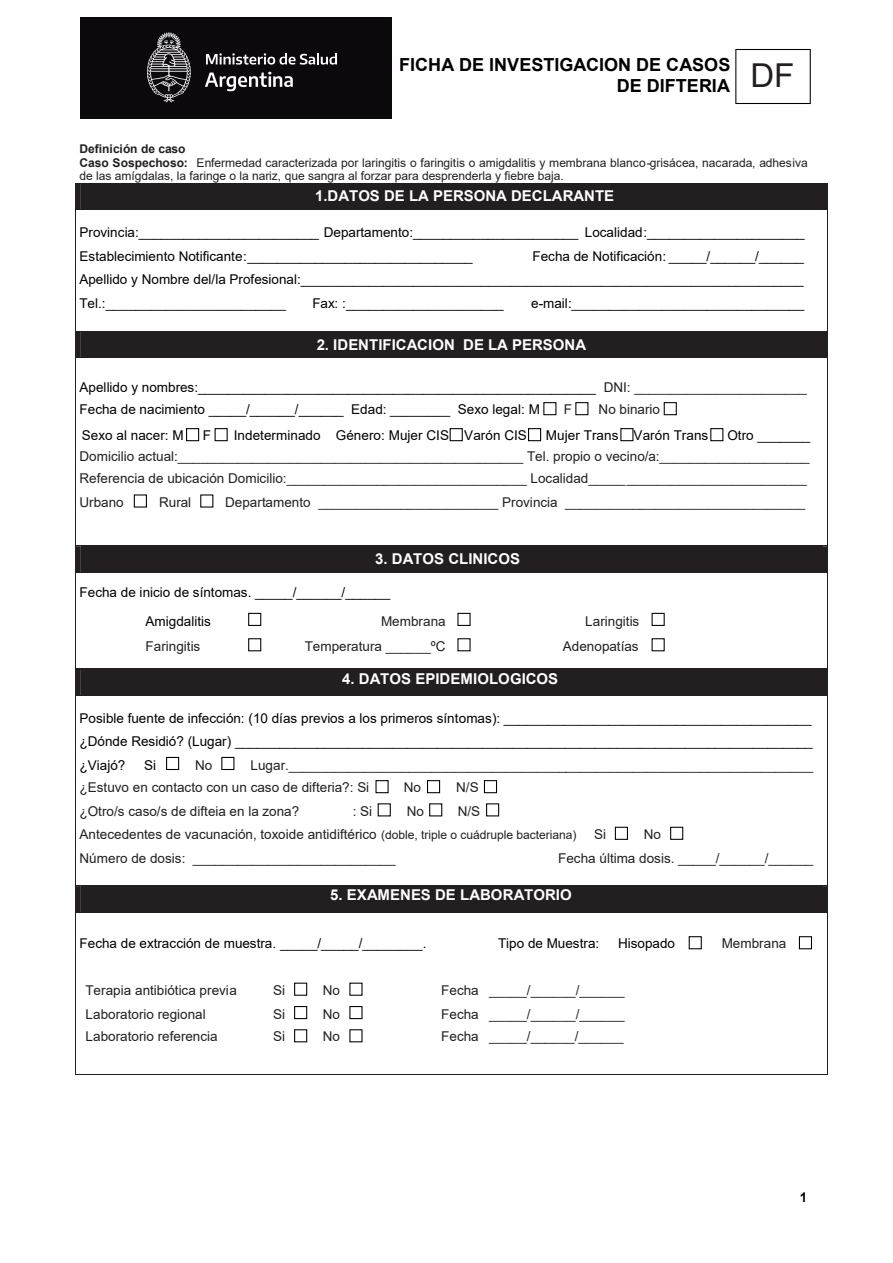
<style>
.page{position:relative;width:893px;height:1263px;background:#fff}
.page>*{position:absolute;margin:0;border:0;box-sizing:border-box;transform-origin:0 0}
.t1{font:33px "Arial";color:#231f20}
.t2{font:700 18px/21px "Arial";color:#000001;text-align:right}
.t3{font:700 15px "Arial";color:#fff}
.t4{font:13.5px/22.5px "Arial";letter-spacing:.005em;color:#000001}
.t5{font:13.5px/22.5px "Arial";letter-spacing:.005em;color:#231f20}
.t6{font:700 13.5px "Arial";color:#000001}
.t7{font:12px/13.5px "Arial";letter-spacing:-.005em;color:#231f20}
.s1{font-weight:700}
.s2{font-size:12px}
</style>
<div class="page">
<div style="left:735px;top:49px;width:75px;height:55px;border:1px solid #000001"></div>
<div style="left:166px;top:757px;width:13px;height:13px;border:1px solid #000001"></div>
<div style="left:221px;top:757px;width:13px;height:13px;border:1px solid #000001"></div>
<div style="left:375px;top:780px;width:13px;height:13px;border:1px solid #000001"></div>
<div style="left:427px;top:780px;width:13px;height:13px;border:1px solid #000001"></div>
<div style="left:484px;top:780px;width:13px;height:13px;border:1px solid #000001"></div>
<div style="left:377px;top:803px;width:14px;height:13px;border:1px solid #000001"></div>
<div style="left:429px;top:803px;width:13px;height:13px;border:1px solid #000001"></div>
<div style="left:486px;top:803px;width:13px;height:13px;border:1px solid #000001"></div>
<div style="left:615px;top:827px;width:13px;height:13px;border:1px solid #000001"></div>
<div style="left:670px;top:827px;width:13px;height:13px;border:1px solid #000001"></div>
<hr style="left:75px;top:696px;width:1px;height:189px;background:#231f20">
<hr style="left:827px;top:696px;width:1px;height:189px;background:#231f20">
<div style="left:688px;top:936px;width:13px;height:13px;border:1px solid #000001"></div>
<div style="left:798px;top:936px;width:14px;height:13px;border:1px solid #000001"></div>
<div style="left:294px;top:983px;width:13px;height:13px;border:1px solid #000001"></div>
<div style="left:294px;top:1006px;width:13px;height:13px;border:1px solid #000001"></div>
<div style="left:349px;top:1006px;width:13px;height:13px;border:1px solid #000001"></div>
<div style="left:294px;top:1029px;width:13px;height:13px;border:1px solid #000001"></div>
<div style="left:75px;top:885px;width:753px;height:28px;background:#231f20"></div>
<hr style="left:75px;top:913px;width:1px;height:161px;background:#231f20">
<hr style="left:76px;top:1074px;width:751px;height:1px;background:#231f20">
<hr style="left:827px;top:913px;width:1px;height:161px;background:#231f20">
<div style="left:75px;top:183px;width:753px;height:27px;background:#231f20"></div>
<hr style="left:75px;top:210px;width:1px;height:121px;background:#231f20">
<hr style="left:827px;top:210px;width:1px;height:121px;background:#231f20">
<div style="left:134px;top:494px;width:13px;height:14px;border:1px solid #000001"></div>
<div style="left:75px;top:331px;width:753px;height:27px;background:#231f20"></div>
<hr style="left:75px;top:358px;width:1px;height:149px;background:#231f20">
<hr style="left:827px;top:358px;width:1px;height:149px;background:#231f20">
<div style="left:248px;top:613px;width:13px;height:13px;border:1px solid #000001"></div>
<div style="left:457px;top:613px;width:13px;height:13px;border:1px solid #000001"></div>
<div style="left:651px;top:613px;width:13px;height:13px;border:1px solid #000001"></div>
<div style="left:248px;top:638px;width:13px;height:13px;border:1px solid #000001"></div>
<div style="left:457px;top:638px;width:13px;height:13px;border:1px solid #000001"></div>
<div style="left:651px;top:638px;width:13px;height:13px;border:1px solid #000001"></div>
<div style="left:76px;top:546px;width:751px;height:27px;background:#231f20"></div>
<hr style="left:75px;top:501px;width:1px;height:167px;background:#231f20">
<hr style="left:827px;top:501px;width:1px;height:167px;background:#231f20">
<div style="left:75px;top:668px;width:753px;height:28px;background:#231f20"></div>
<div style="left:80px;top:17px;width:311px;height:102px;background:#0b090c"></div>
<svg style="left:147px;top:32px;width:44px;height:70px"></svg>
<svg style="left:205px;top:72px;width:88px;height:19px"></svg>
<svg style="left:206px;top:53px;width:131px;height:12px"></svg>
<div style="left:186px;top:428px;width:13px;height:13px;background:#fff;border:1px solid #000001"></div>
<div style="left:449px;top:428px;width:14px;height:13px;background:#fff;border:1px solid #000001"></div>
<div style="left:528px;top:428px;width:13px;height:13px;background:#fff;border:1px solid #000001"></div>
<div style="left:620px;top:428px;width:13px;height:13px;background:#fff;border:1px solid #000001"></div>
<div style="left:710px;top:428px;width:13px;height:13px;background:#fff;border:1px solid #000001"></div>
<div style="left:214px;top:428px;width:14px;height:13px;background:#fff;border:1px solid #000001"></div>
<div style="left:543px;top:402px;width:13px;height:13px;background:#fff;border:1px solid #000001"></div>
<div style="left:575px;top:402px;width:13px;height:13px;background:#fff;border:1px solid #000001"></div>
<div style="left:663px;top:402px;width:13px;height:13px;background:#fff;border:1px solid #000001"></div>
<h2 class="t2" style="left:399px;top:54px;width:332px">FICHA DE INVESTIGACION DE CASOS<br>DE DIFTERIA</h2>
<h1 class="t1" style="left:750px;top:53px;width:45px">DF</h1>
<p class="t7" style="left:79px;top:142px;width:729px"><span class="s1">Definición de caso<br>Caso Sospechoso:</span> Enfermedad caracterizada por laringitis o faringitis o amigdalitis y membrana blanco-grisácea, nacarada, adhesiva de las amígdalas, la faringe o la nariz, que sangra al forzar para desprenderla y fiebre baja.</p>
<p class="t3" style="left:315px;top:185px;width:300px">1.DATOS DE LA PERSONA DECLARANTE</p>
<p class="t4" style="left:79px;top:220px;width:726px;line-height:24px">Provincia:________________________ Departamento:______________________ Localidad:_____________________<br>Establecimiento Notificante:______________________________</p>
<p class="t4" style="left:79px;top:245px;width:726px;text-align:right">Fecha de Notificación: _____/______/______<br>Apellido y Nombre del/la Profesional:___________________________________________________________________</p>
<p class="t4" style="left:79px;top:291px;width:208px">Tel.:________________________</p>
<p class="t4" style="left:312px;top:291px;width:193px">Fax: :_____________________</p>
<p class="t4" style="left:531px;top:291px;width:275px">e-mail:_______________________________</p>
<p class="t3" style="left:316px;top:334px;width:271px">2. IDENTIFICACION DE LA PERSONA</p>
<p class="t4" style="left:79px;top:375px;width:518px">Apellido y nombres:_____________________________________________________<br>Fecha de nacimiento _____/______/______ Edad: ________ Sexo legal: M</p>
<p class="t5" style="left:603px;top:375px;width:205px">DNI: _______________________</p>
<p class="t5" style="left:563px;top:398px;width:10px">F</p>
<p class="t5" style="left:598px;top:398px;width:63px">No binario</p>
<p class="t5" style="left:79px;top:444px;width:731px">Domicilio actual:______________________________________________ Tel. propio o vecino/a:____________________<br>Referencia de ubicación Domicilio:________________________________ Localidad_____________________________</p>
<p class="t5" style="left:79px;top:491px;width:46px">Urbano</p>
<p class="t5" style="left:159px;top:491px;width:34px">Rural</p>
<p class="t5" style="left:225px;top:491px;width:582px">Departamento ________________________ Provincia ________________________________</p>
<p class="t4" style="left:82px;top:423px;width:103px">Sexo al nacer: M</p>
<p class="t4" style="left:203px;top:423px;width:10px">F</p>
<p class="t4" style="left:234px;top:423px;width:294px">Indeterminado Género: Mujer CIS Varón CIS</p>
<p class="t4" style="left:546px;top:423px;width:164px">Mujer Trans Varón Trans</p>
<p class="t4" style="left:727px;top:423px;width:84px">Otro _______</p>
<p class="t3" style="left:375px;top:548px;width:146px">3. DATOS CLINICOS</p>
<p class="t4" style="left:145px;top:578px;width:246px;line-height:28.5px;text-indent:-66px">Fecha de inicio de síntomas. _____/______/______<br>Amigdalitis</p>
<p class="t5" style="left:381px;top:609px;width:66px">Membrana</p>
<p class="t5" style="left:585px;top:609px;width:56px">Laringitis</p>
<p class="t5" style="left:146px;top:635px;width:56px">Faringitis</p>
<p class="t5" style="left:304px;top:635px;width:142px">Temperatura ______ºC</p>
<p class="t5" style="left:562px;top:635px;width:77px">Adenopatías</p>
<p class="t3" style="left:342px;top:668px;width:217px">4. DATOS EPIDEMIOLOGICOS</p>
<p class="t4" style="left:79px;top:707px;width:734px">Posible fuente de infección: (10 días previos a los primeros síntomas): _________________________________________ ¿Dónde Residió? (Lugar) _____________________________________________________________________________</p>
<p class="t4" style="left:79px;top:753px;width:47px">¿Viajó?</p>
<p class="t4" style="left:144px;top:753px;width:13px">Si</p>
<p class="t5" style="left:195px;top:753px;width:19px">No</p>
<p class="t5" style="left:79px;top:753px;width:735px;text-indent:171px">Lugar.______________________________________________________________________ ¿Estuvo en contacto con un caso de difteria?: Si</p>
<p class="t5" style="left:404px;top:776px;width:19px">No</p>
<p class="t5" style="left:456px;top:776px;width:24px">N/S</p>
<p class="t5" style="left:80px;top:800px;width:221px">¿Otro/s caso/s de difteia en la zona?</p>
<p class="t5" style="left:352px;top:800px;width:21px">: Si</p>
<p class="t5" style="left:406px;top:800px;width:19px">No</p>
<p class="t5" style="left:80px;top:800px;width:498px;text-indent:378px">N/S<br>Antecedentes de vacunación, toxoide antidiftérico <span class="s2">(doble, triple o cuádruple bacteriana)</span></p>
<p class="t5" style="left:594px;top:822px;width:13px">Si</p>
<p class="t5" style="left:644px;top:822px;width:19px">No</p>
<p class="t5" style="left:80px;top:846px;width:317px">Número de dosis: ___________________________</p>
<p class="t5" style="left:558px;top:846px;width:256px">Fecha última dosis. _____/______/______</p>
<p class="t3" style="left:330px;top:884px;width:243px">5. EXAMENES DE LABORATORIO</p>
<p class="t4" style="left:80px;top:932px;width:348px">Fecha de extracción de muestra. _____/_____/________.</p>
<p class="t4" style="left:498px;top:932px;width:103px">Tipo de Muestra:</p>
<p class="t4" style="left:618px;top:932px;width:59px">Hisopado</p>
<p class="t5" style="left:722px;top:932px;width:66px">Membrana</p>
<p class="t5" style="left:86px;top:978px;width:153px">Terapia antibiótica previa</p>
<p class="t5" style="left:273px;top:978px;width:14px">Si</p>
<p class="t5" style="left:322px;top:978px;width:19px">No</p>
<p class="t5" style="left:441px;top:978px;width:185px">Fecha _____/______/______</p>
<p class="t5" style="left:86px;top:1002px;width:122px">Laboratorio regional</p>
<p class="t5" style="left:273px;top:1002px;width:14px">Si</p>
<p class="t5" style="left:322px;top:1002px;width:19px">No</p>
<p class="t5" style="left:441px;top:1002px;width:185px">Fecha _____/______/______</p>
<p class="t5" style="left:86px;top:1025px;width:134px">Laboratorio referencia</p>
<p class="t5" style="left:273px;top:1025px;width:14px">Si</p>
<p class="t5" style="left:322px;top:1025px;width:19px">No</p>
<p class="t5" style="left:441px;top:1025px;width:184px">Fecha _____/______/______</p>
<p class="t6" style="left:800px;top:1187px;width:9px">1</p>
</div>
